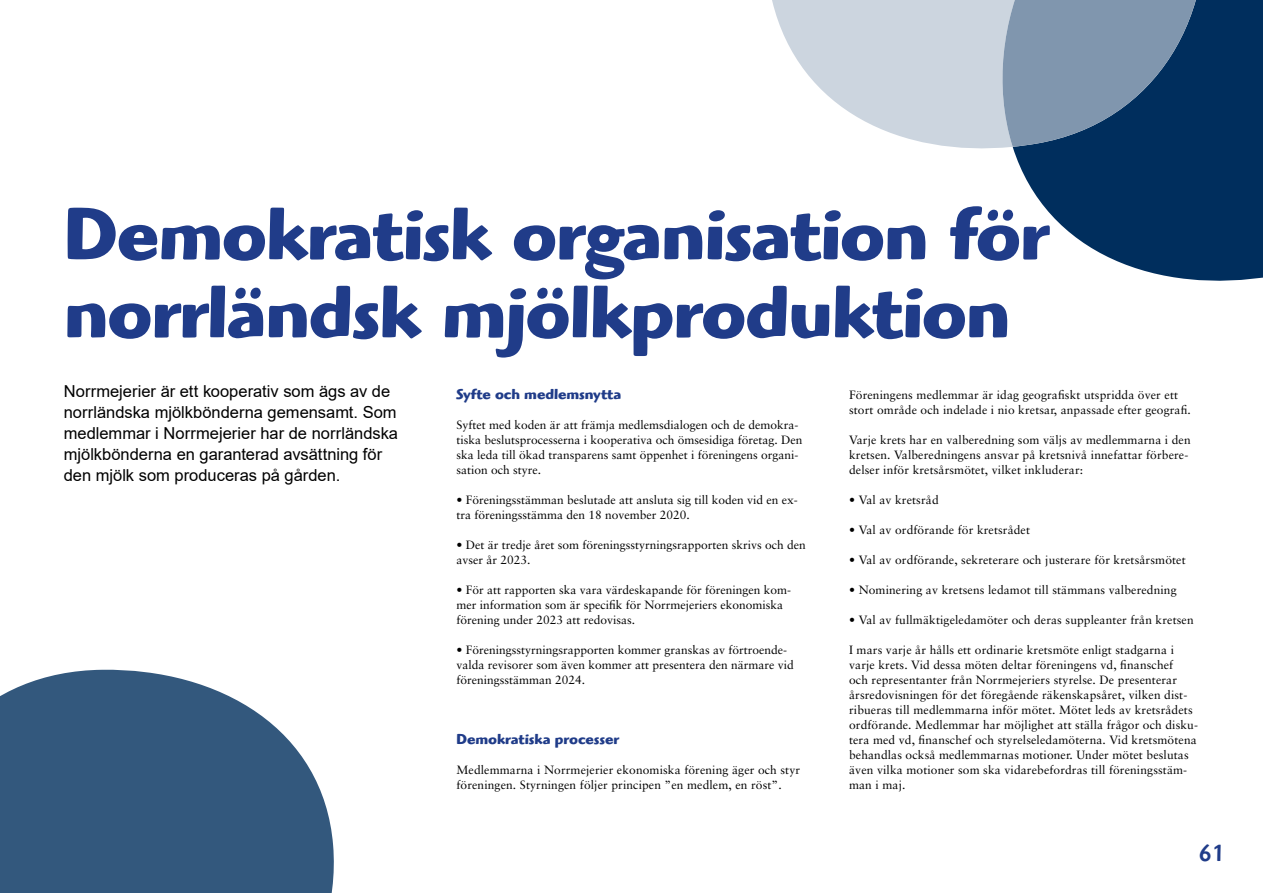
<style>
.page{position:relative;width:1263px;height:893px;background:#fff}
.page>*{position:absolute;margin:0;border:0;box-sizing:border-box;transform-origin:0 0}
.t1{font:700 76.5px/78px "Highlander Std";letter-spacing:-.015em;color:#203c89}
.t2{font:500 24px "Highlander Std";color:#203c89}
.t3{font:16.5px/21px "Arial";color:#000}
.t4{font:700 15px "Highlander Std";color:#203c89}
.t5{font:12px/15px "Sabon LT Pro";letter-spacing:.01em;color:#000}
</style>
<div class="page">
<svg style="left:1016px;top:0;width:247px;height:281px;fill:#002e5d"></svg>
<svg style="left:772px;top:0;width:418px;height:158px;fill:#ccd5df"></svg>
<svg style="left:980px;top:0;width:240px;height:147px;background:#637f9c"></svg>
<svg style="left:0;top:669px;width:334px;height:224px;background:#4d6d8d"></svg>
<h1 class="t1" style="left:64px;top:195px;width:986px">Demokratisk organisation för norrländsk mjölkproduktion</h1>
<h3 class="t3" style="left:64px;top:380px;width:336px">Norrmejerier är ett kooperativ som ägs av de norrländska mjölkbönderna gemensamt. Som medlemmar i Norrmejerier har de norrländska mjölkbönderna en garanterad avsättning för den mjölk som produceras på gården.</h3>
<p class="t4" style="left:456px;top:385px;width:166px">Syfte och medlemsnytta</p>
<p class="t5" style="left:456px;top:417px;width:348px">Syftet med koden är att främja medlemsdialogen och de demokra&shy;tiska beslutsprocesserna i kooperativa och ömsesidiga företag. Den ska leda till ökad transparens samt öppenhet i föreningens organi&shy;sation och styre.</p>
<p class="t5" style="left:456px;top:492px;width:343px">• Föreningsstämman beslutade att ansluta sig till koden vid en ex&shy;tra föreningsstämma den 18 november 2020.</p>
<p class="t5" style="left:456px;top:537px;width:351px">• Det är tredje året som föreningsstyrningsrapporten skrivs och den avser år 2023.</p>
<p class="t5" style="left:456px;top:582px;width:336px">• För att rapporten ska vara värdeskapande för föreningen kom&shy;mer information som är specifik för Norrmejeriers ekonomiska förening under 2023 att redovisas.</p>
<p class="t5" style="left:456px;top:642px;width:339px">• Föreningsstyrningsrapporten kommer granskas av förtroende&shy;valda revisorer som även kommer att presentera den närmare vid föreningsstämman 2024.</p>
<p class="t4" style="left:456px;top:730px;width:164px">Demokratiska processer</p>
<p class="t5" style="left:456px;top:762px;width:345px">Medlemmarna i Norrmejerier ekonomiska förening äger och styr föreningen. Styrningen följer principen ”en medlem, en röst”.</p>
<p class="t5" style="left:849px;top:387px;width:343px">Föreningens medlemmar är idag geografiskt utspridda över ett stort område och indelade i nio kretsar, anpassade efter geografi.</p>
<p class="t5" style="left:849px;top:432px;width:343px">Varje krets har en valberedning som väljs av medlemmarna i den kretsen. Valberedningens ansvar på kretsnivå innefattar förbere&shy;delser inför kretsårsmötet, vilket inkluderar:</p>
<p class="t5" style="left:849px;top:492px;width:91px">• Val av kretsråd</p>
<p class="t5" style="left:849px;top:522px;width:182px">• Val av ordförande för kretsrådet</p>
<p class="t5" style="left:849px;top:552px;width:338px">• Val av ordförande, sekreterare och justerare för kretsårsmötet</p>
<p class="t5" style="left:849px;top:582px;width:329px">• Nominering av kretsens ledamot till stämmans valberedning</p>
<p class="t5" style="left:849px;top:612px;width:346px">• Val av fullmäktigeledamöter och deras suppleanter från kretsen</p>
<p class="t5" style="left:849px;top:642px;width:350px">I mars varje år hålls ett ordinarie kretsmöte enligt stadgarna i varje krets. Vid dessa möten deltar föreningens vd, finanschef<br>och representanter från Norrmejeriers styrelse. De presenterar årsredovisningen för det föregående räkenskapsåret, vilken dist&shy;ribueras till medlemmarna inför mötet. Mötet leds av kretsrådets ordförande. Medlemmar har möjlighet att ställa frågor och disku&shy;tera med vd, finanschef och styrelseledamöterna. Vid kretsmötena behandlas också medlemmarnas motioner. Under mötet beslutas även vilka motioner som ska vidarebefordras till föreningsstäm&shy;man i maj.</p>
<h2 class="t2" style="left:1199px;top:839px;width:27px">61</h2>
</div>
